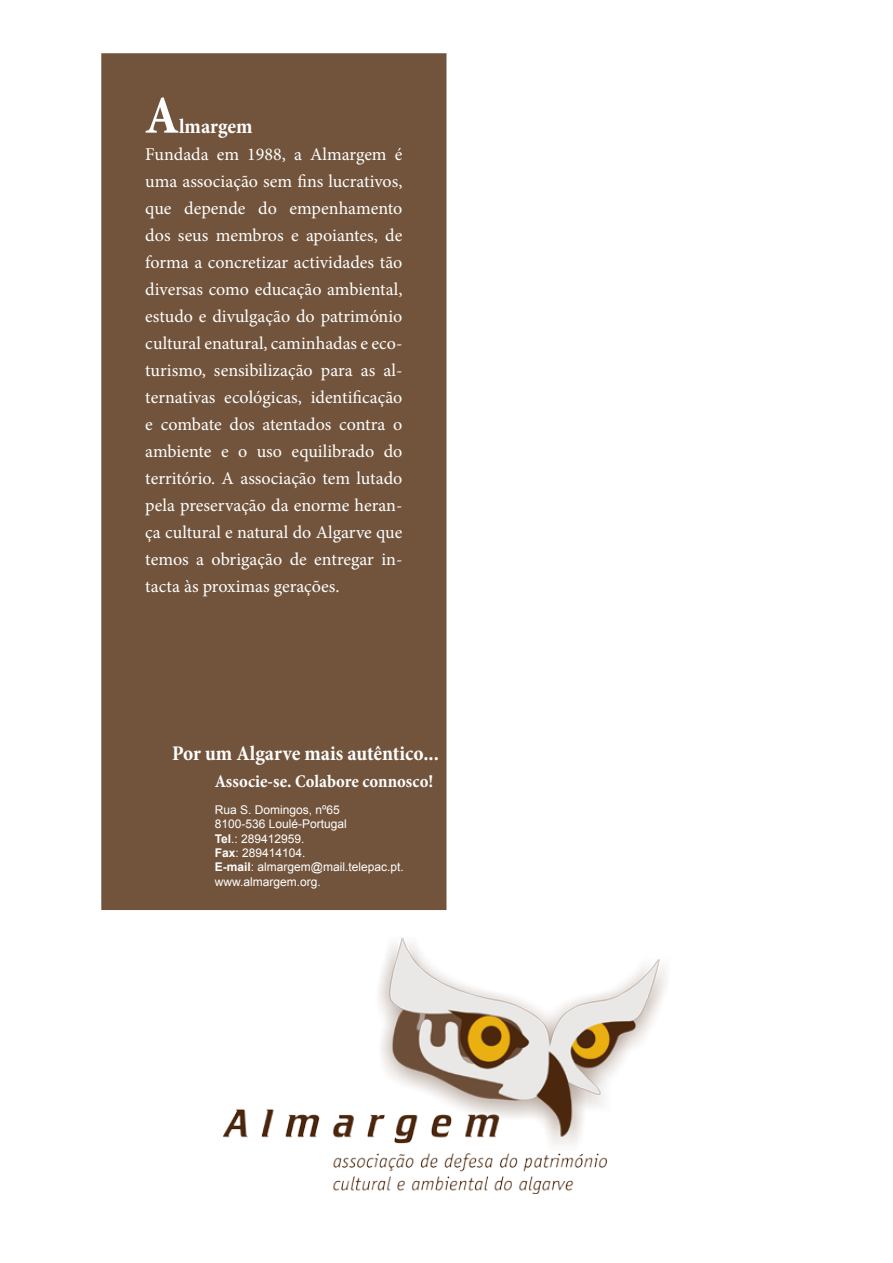
<style>
.page{position:relative;width:893px;height:1263px;background:#fff}
.page>*{position:absolute;margin:0;border:0;box-sizing:border-box;transform-origin:0 0}
.t1{font:700 condensed 54px "Minion Pro";color:#fff}
.t2{font:700 condensed 21px "Minion Pro";letter-spacing:-.005em;color:#fff}
.t3{font:18px/27px "Minion Pro";color:#fff;text-align:justify}
.t4{font:700 condensed 18px "Minion Pro";color:#fff}
.t5{font:12px/14.4px "Arial";color:#fff}
.s1{font-weight:700}
</style>
<div class="page">
<img style="left:223px;top:937px;width:443px;height:256px">
<div style="left:102px;top:54px;width:344px;height:855px;background:#72543c"></div>
<div style="left:101px;top:53px;width:345px;height:857px;border:2px solid #72543c"></div>
<div style="left:54px;top:1200px;width:53px;height:45px;border:16px solid #fff;border-radius:50%"></div>
<h1 class="t1" style="left:145px;top:78px;width:36px">A</h1>
<p class="t2" style="left:179px;top:111px;width:75px">lmargem</p>
<p class="t3" style="left:145px;top:140px;width:259px">Fundada em 1988, a Almargem é uma associação sem fins lucrativos, que depende do empenhamento dos seus membros e apoiantes, de forma a concretizar actividades tão diversas como educação ambiental, estudo e divulgação do património cultural enatural, caminhadas e eco&shy;turismo, sensibilização para as al&shy;ternativas ecológicas, identificação e combate dos atentados contra o ambiente e o uso equilibrado do território. A associação tem lutado pela preservação da enorme heran&shy;ça cultural e natural do Algarve que temos a obrigação de entregar in&shy;tacta às proximas gerações.</p>
<p class="t2" style="left:172px;top:739px;width:268px">Por um Algarve mais autêntico...</p>
<p class="t4" style="left:215px;top:769px;width:220px">Associe-se. Colabore connosco!</p>
<p class="t5" style="left:215px;top:802px;width:190px">Rua S. Domingos, nº65<br>8100-536 Loulé-Portugal<br><span class="s1">Tel</span>.: 289412959.<br><span class="s1">Fax</span>: 289414104.<br><span class="s1">E-mail</span>: almargem@mail.telepac.pt. www.almargem.org.</p>
</div>
